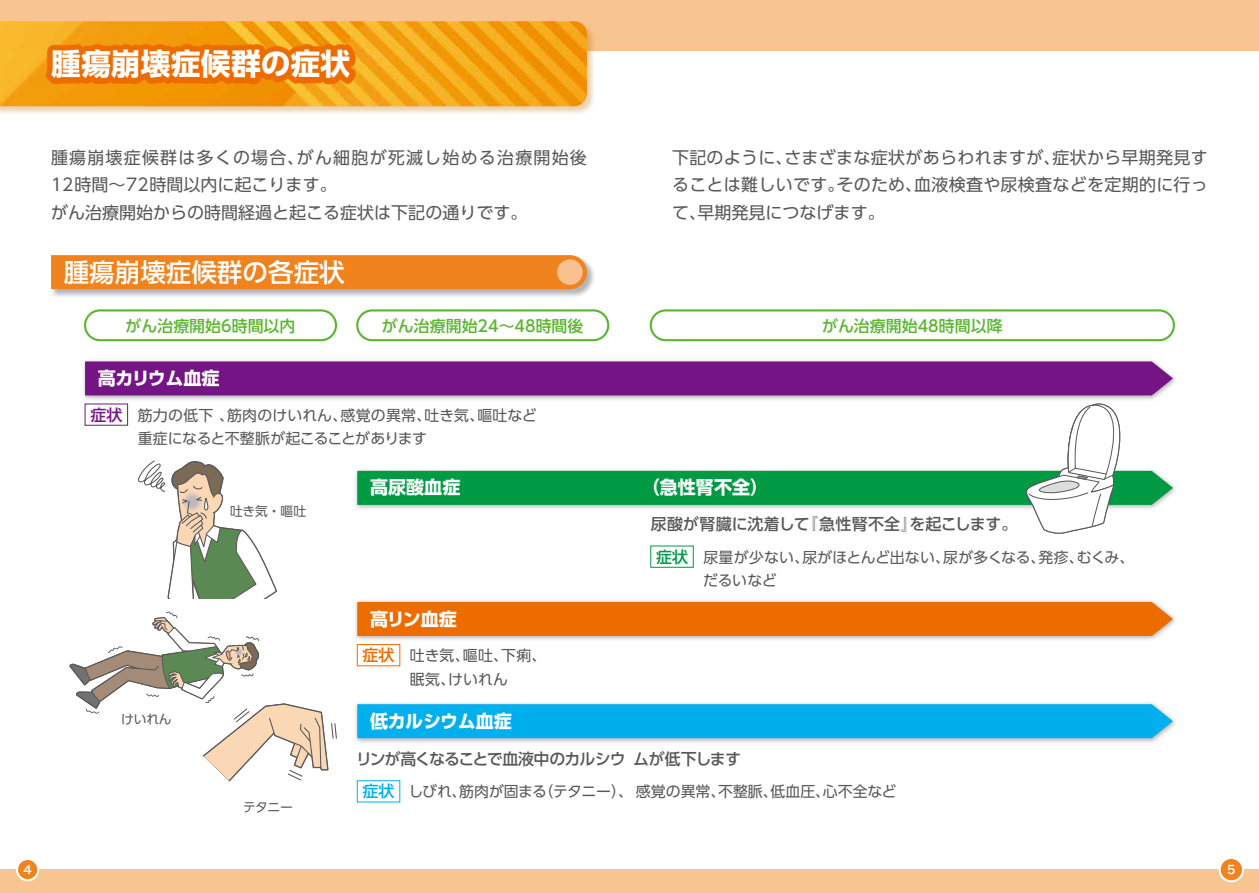
<style>
.page{position:relative;width:1259px;height:893px;background:#fff}
.page>*{position:absolute;margin:0;border:0;box-sizing:border-box;transform-origin:0 0}
.t1{font:700 29.7px "UD Shin Go Pro";letter-spacing:.005em;color:#fff}
.t2{font:500 25.5px "UD Shin Go Pro";color:#fff}
.t3{font:700 18px "UD Shin Go Pro";letter-spacing:-.005em;color:#fff}
.t4{font:700 18px "UD Shin Go Pro";letter-spacing:-.025em;color:#fff}
.t5{font:16.95px/27.6px "UD Shin Go Pro";letter-spacing:.015em;color:#595757;text-align:justify}
.t6{font:500 15.9px "UD Shin Go Pro";color:#5cb531}
.t7{font:500 15.9px "UD Shin Go Pro";letter-spacing:-.05em;color:#595757}
.t8{font:500 15.9px "UD Shin Go Pro";letter-spacing:.01em;color:#595757}
.t9{font:500 15.9px "UD Shin Go Pro";color:#751485}
.t10{font:500 15.9px "UD Shin Go Pro";color:#ed6c00}
.t11{font:500 15.9px "UD Shin Go Pro";color:#094}
.t12{font:14.85px/23.4px "UD Shin Go Pro";color:#595757}
.t13{font:12.75px "UD Shin Go Pro";letter-spacing:-.025em;color:#595757}
.t14{font:11.7px "Hira Kaku Std N W6";color:#fff}
.s1{font-weight:500;font-size:15.9px;color:#00afec}
</style>
<div class="page">
<div style="left:0;top:0;width:1259px;height:51px;background:#f8c48f"></div>
<div style="left:0;top:870px;width:1259px;height:23px;background:#f8c48f"></div>
<div style="left:17px;top:859px;width:21px;height:21px;background:#f0831e;border-radius:50%"></div>
<div style="left:16px;top:858px;width:23px;height:23px;border:2px solid #fff;border-radius:50%"></div>
<div style="left:1219px;top:858px;width:24px;height:23px;background:#f0831e;border-radius:50%"></div>
<div style="left:1218px;top:857px;width:26px;height:25px;border:2px solid #fff;border-radius:50%"></div>
<div style="left:0;top:21px;width:595px;height:94px;background:#bd6600;opacity:.3"></div>
<img style="left:0;top:21px;width:587px;height:85px">
<div style="left:46px;top:44px;width:310px;height:40px;background:#ed6c00"></div>
<div style="left:84px;top:309px;width:253px;height:32px;border:2px solid #5cb531;border-radius:15px"></div>
<div style="left:356px;top:309px;width:253px;height:32px;border:2px solid #5cb531;border-radius:15px"></div>
<div style="left:649px;top:309px;width:526px;height:32px;border:2px solid #5cb531;border-radius:15px"></div>
<img style="left:83px;top:360px;width:1092px;height:40px">
<div style="left:85px;top:361px;width:1088px;height:34px;background:#751485"></div>
<img style="left:355px;top:600px;width:820px;height:40px">
<div style="left:357px;top:602px;width:816px;height:34px;background:#ed6c00"></div>
<div style="left:357px;top:644px;width:43px;height:22px;border:1px solid #ed6c00"></div>
<img style="left:355px;top:702px;width:820px;height:41px">
<div style="left:357px;top:704px;width:816px;height:34px;background:#00afec"></div>
<div style="left:650px;top:546px;width:43px;height:22px;border:1px solid #094"></div>
<svg style="left:138px;top:460px;width:139px;height:139px"></svg>
<svg style="left:69px;top:611px;width:268px;height:171px"></svg>
<svg style="left:357px;top:403px;width:816px;height:131px"></svg>
<div style="left:51px;top:255px;width:544px;height:43px;background:#000;opacity:.3"></div>
<div style="left:51px;top:255px;width:536px;height:34px;background:#f0831e"></div>
<svg style="left:557px;top:259px;width:26px;height:26px"></svg>
<h1 class="t1" style="left:51px;top:40px;width:301px">腫瘍崩壊症候群の症状</h1>
<p class="t5" style="left:51px;top:143px;width:537px;text-align:left">腫瘍崩壊症候群は多くの場合、がん細胞が死滅し始める治療開始後<br>12時間～72時間以内に起こります。<br>がん治療開始からの時間経過と起こる症状は下記の通りです。</p>
<h2 class="t2" style="left:64px;top:251px;width:282px">腫瘍崩壊症候群の各症状</h2>
<p class="t5" style="left:672px;top:143px;width:537px">下記のように、さまざまな症状があらわれますが、症状から早期発見することは難しいです。そのため、血液検査や尿検査などを定期的に行って、早期発見につなげます。</p>
<p class="t6" style="left:125px;top:313px;width:171px">がん治療開始6時間以内</p>
<p class="t6" style="left:382px;top:313px;width:203px">がん治療開始24～48時間後</p>
<p class="t6" style="left:822px;top:313px;width:182px">がん治療開始48時間以降</p>
<p class="t4" style="left:98px;top:363px;width:123px">高カリウム血症</p>
<p class="t9" style="left:90px;top:402px;width:33px">症状</p>
<p class="t12" style="left:138px;top:403px;width:400px">筋力の低下 、筋肉のけいれん、感覚の異常、吐き気、嘔吐など重症になると不整脈が起こることがあります</p>
<p class="t13" style="left:230px;top:501px;width:77px">吐き気・嘔吐</p>
<p class="t3" style="left:370px;top:473px;width:92px">高尿酸血症</p>
<p class="t3" style="left:370px;top:604px;width:88px">高リン血症</p>
<p class="t10" style="left:362px;top:642px;width:33px">症状</p>
<p class="t12" style="left:410px;top:643px;width:138px">吐き気、嘔吐、下痢、眠気、けいれん</p>
<p class="t13" style="left:121px;top:708px;width:52px">けいれん</p>
<p class="t4" style="left:370px;top:706px;width:143px">低カルシウム血症</p>
<p class="t3" style="left:642px;top:473px;width:128px">（急性腎不全）</p>
<p class="t8" style="left:651px;top:511px;width:368px">尿酸が腎臓に沈着して『急性腎不全』を起こします。</p>
<p class="t11" style="left:656px;top:544px;width:33px">症状</p>
<p class="t12" style="left:703px;top:545px;width:433px">尿量が少ない、尿がほとんど出ない、尿が多くなる、発疹、むくみ、だるいなど</p>
<p class="t7" style="left:356px;top:746px;width:386px">リンが高くなることで血液中のカルシウムが低下します</p>
<p class="t13" style="left:243px;top:797px;width:51px">テタニー</p>
<p class="t12" style="left:362px;top:780px;width:535px"><span class="s1">症状</span> しびれ、筋肉が固まる（テタニー）、感覚の異常、不整脈、低血圧、心不全など</p>
<p class="t14" style="left:23px;top:861px;width:10px">4</p>
<p class="t14" style="left:1227px;top:861px;width:10px">5</p>
</div>
